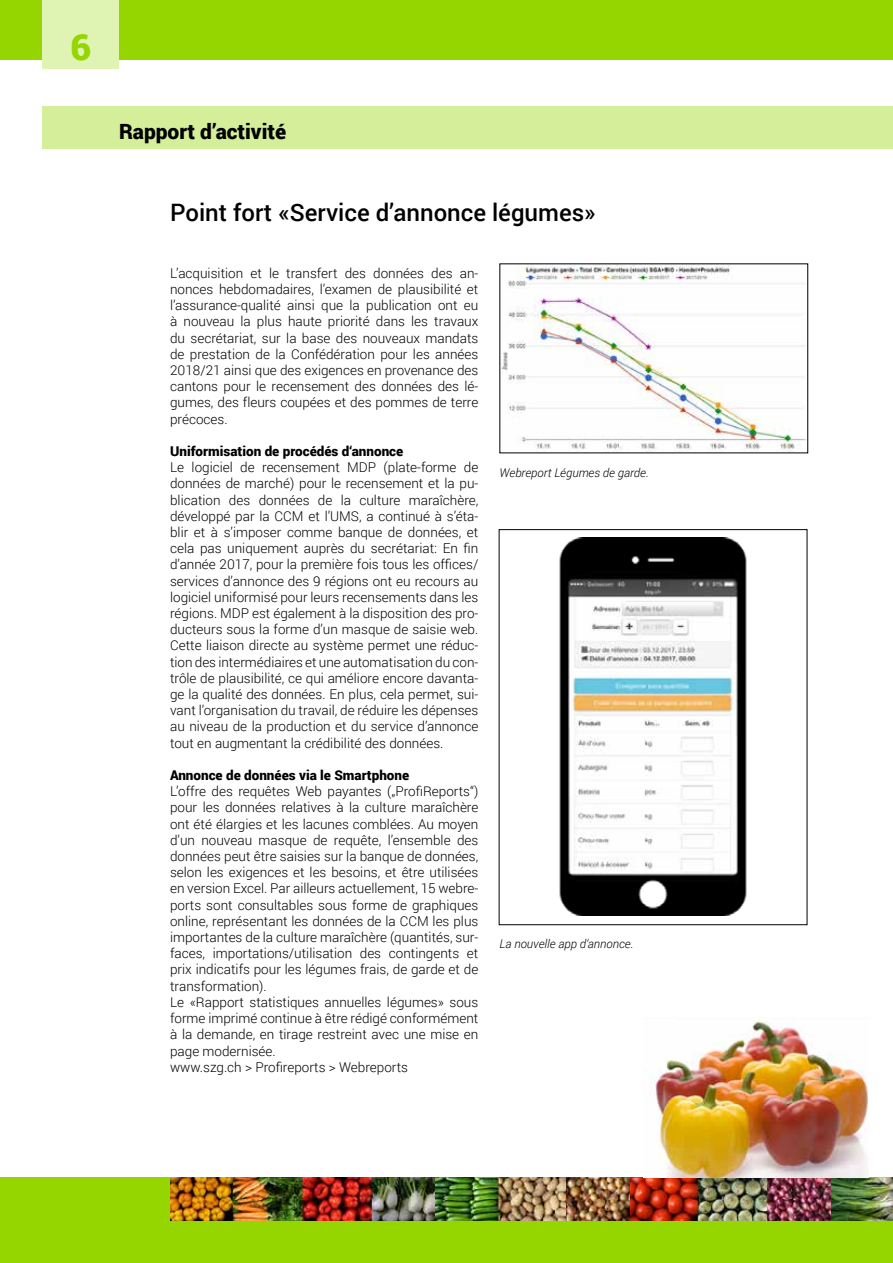
<style>
.page{position:relative;width:893px;height:1263px;background:#fff}
.page>*{position:absolute;margin:0;border:0;box-sizing:border-box;transform-origin:0 0}
.t1{font:900 36px "Roboto";color:#95d600}
.t2{font:500 24px "Roboto";color:#000}
.t3{font:900 21px "Roboto";color:#000}
.t4{font:300 13.5px/16.2px "Roboto";color:#000}
.t5{font:italic 300 12px "Roboto";color:#000}
.s1{font-weight:900}
</style>
<div class="page">
<div style="left:0;top:0;width:893px;height:60px;background:#95d600"></div>
<div style="left:43px;top:0;width:76px;height:68px;background:#dff3b3"></div>
<div style="left:43px;top:106px;width:850px;height:43px;background:#d5ee99"></div>
<div style="left:0;top:1178px;width:893px;height:85px;background:#95d600"></div>
<img style="left:170px;top:1178px;width:723px;height:42px">
<img style="left:502px;top:266px;width:304px;height:185px">
<img style="left:559px;top:538px;width:188px;height:377px">
<div style="left:499px;top:529px;width:308px;height:396px;border:1px solid #000"></div>
<img style="left:650px;top:1019px;width:218px;height:158px">
<p class="t1" style="left:70px;top:21px;width:22px">6</p>
<p class="t3" style="left:119px;top:116px;width:169px">Rapport d’activité</p>
<p class="t2" style="left:170px;top:195px;width:427px">Point fort «Service d’annonce légumes»</p>
<p class="t4" style="left:170px;top:264px;width:310px;text-align:justify">L’acquisition et le transfert des données des an&shy;nonces hebdomadaires, l’examen de plausibilité et l’assurance-qualité ainsi que la publication ont eu à nouveau la plus haute priorité dans les travaux du secrétariat, sur la base des nouveaux mandats de prestation de la Confédération pour les années 2018/21 ainsi que des exigences en provenance des cantons pour le recensement des données des lé&shy;gumes, des fleurs coupées et des pommes de terre précoces.</p>
<p class="t4" style="left:170px;top:443px;width:310px"><span class="s1">Uniformisation de procédés d‘annonce<br></span>Le logiciel de recensement MDP (plate-forme de données de marché) pour le recensement et la pu&shy;blication des données de la culture maraîchère, développé par la CCM et l’UMS, a continué à s’éta&shy;blir et à s’imposer comme banque de données, et cela pas uniquement auprès du secrétariat: En fin d’année 2017, pour la première fois tous les offices/ services d’annonce des 9 régions ont eu recours au logiciel uniformisé pour leurs recensements dans les régions. MDP est également à la disposition des pro&shy;ducteurs sous la forme d’un masque de saisie web.<br>Cette liaison directe au système permet une réduc&shy;tion des intermédiaires et une automatisation du con&shy;trôle de plausibilité, ce qui améliore encore davanta&shy;ge la qualité des données. En plus, cela permet, sui&shy;vant l’organisation du travail, de réduire les dépenses au niveau de la production et du service d’annonce tout en augmentant la crédibilité des données.</p>
<p class="t4" style="left:170px;top:767px;width:310px"><span class="s1">Annonce de données via le Smartphone<br></span>L’offre des requêtes Web payantes („ProfiReports“) pour les données relatives à la culture maraîchère ont été élargies et les lacunes comblées. Au moyen d’un nouveau masque de requête, l’ensemble des données peut être saisies sur la banque de données, selon les exigences et les besoins, et être utilisées en version Excel. Par ailleurs actuellement, 15 webre&shy;ports sont consultables sous forme de graphiques online, représentant les données de la CCM les plus importantes de la culture maraîchère (quantités, sur&shy;faces, importations/utilisation des contingents et prix indicatifs pour les légumes frais, de garde et de transformation).<br>Le «Rapport statistiques annuelles légumes» sous forme imprimé continue à être rédigé conformément à la demande, en tirage restreint avec une mise en page modernisée.<br>www.szg.ch &gt; Profireports &gt; Webreports</p>
<p class="t5" style="left:500px;top:465px;width:151px">Webreport Légumes de garde.</p>
<p class="t5" style="left:500px;top:936px;width:135px">La nouvelle app d‘annonce.</p>
</div>
